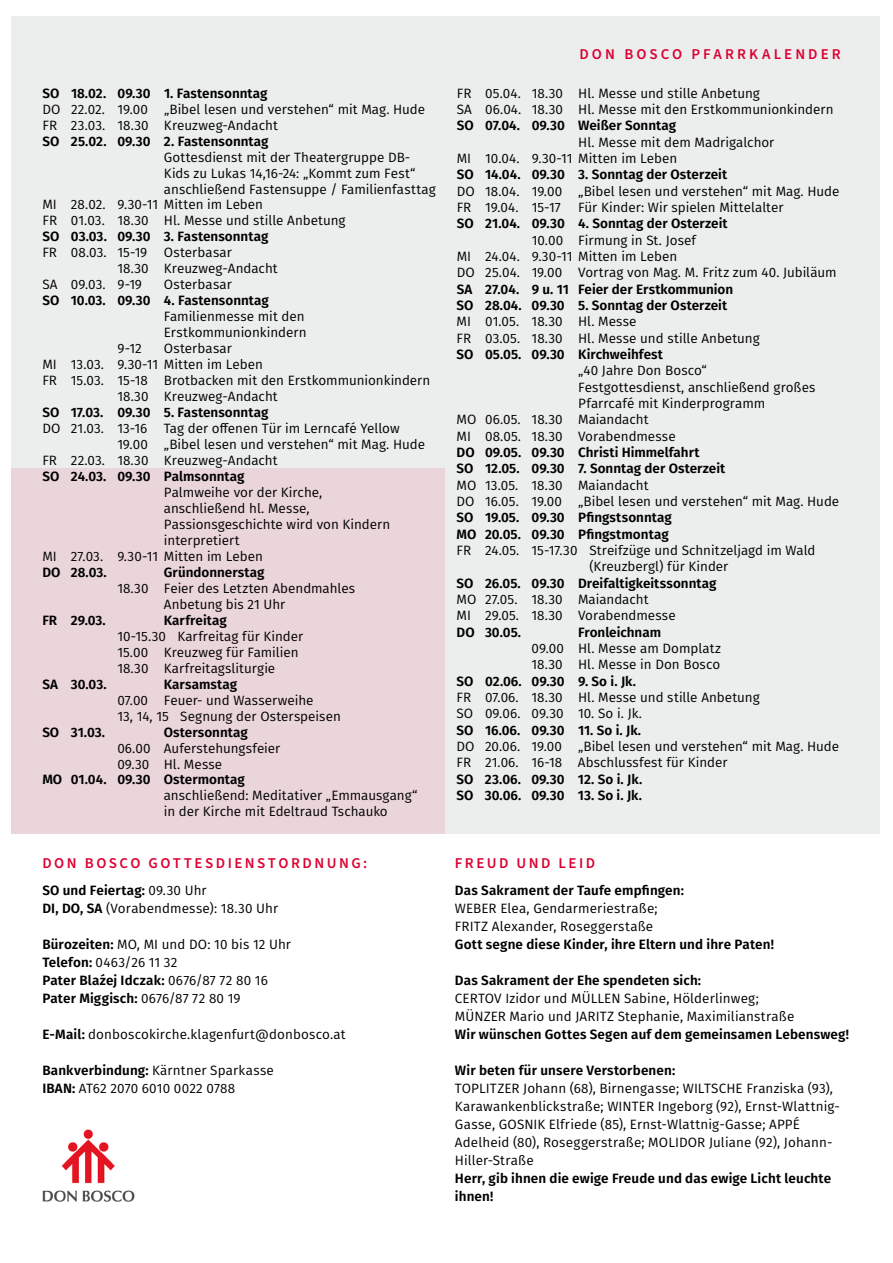
<style>
.page{position:relative;width:893px;height:1263px;background:#fff}
.page>*{position:absolute;margin:0;border:0;box-sizing:border-box;transform-origin:0 0}
.t1{font:600 15px "Source Sans 3";letter-spacing:.17em;color:#db0031}
.t2{font:600 15px "Source Sans 3";letter-spacing:.205em;color:#db0031}
.t3{font:13.5px/16.4px "Fira Sans";letter-spacing:.005em;color:#000}
.t4{font:600 13.5px/16.4px "Fira Sans";letter-spacing:.005em;color:#000}
.s1{font-weight:600}
</style>
<div class="page">
<div style="left:11px;top:16px;width:869px;height:817px;background:#eceded"></div>
<div style="left:11px;top:468px;width:434px;height:365px;background:#ead5da"></div>
<img style="left:42px;top:1129px;width:93px;height:73px">
<p class="t4" style="left:43px;top:84px;width:227px">SO 18.02. 09.30 1. Fastensonntag</p>
<p class="t3" style="left:42px;top:101px;width:384px;line-height:15.9px">DO 22.02. 19.00 „Bibel lesen und verstehen“ mit Mag. Hude<br>FR 23.03. 18.30 Kreuzweg-Andacht</p>
<p class="t4" style="left:42px;top:132px;width:228px">SO 25.02. 09.30 2. Fastensonntag</p>
<p class="t3" style="left:164px;top:148px;width:248px">Gottesdienst mit der Theatergruppe DB-</p>
<p class="t3" style="left:164px;top:164px;width:253px">Kids zu Lukas 14,16-24: „Kommt zum Fest“</p>
<p class="t3" style="left:164px;top:180px;width:273px">anschließend Fastensuppe / Familienfasttag</p>
<p class="t3" style="left:42px;top:196px;width:222px">MI 28.02. 9.30-11 Mitten im Leben</p>
<p class="t3" style="left:42px;top:212px;width:305px">FR 01.03. 18.30 Hl. Messe und stille Anbetung</p>
<p class="t4" style="left:42px;top:228px;width:227px">SO 03.03. 09.30 3. Fastensonntag</p>
<p class="t3" style="left:42px;top:244px;width:191px">FR 08.03. 15-19 Osterbasar</p>
<p class="t3" style="left:117px;top:260px;width:162px">18.30 Kreuzweg-Andacht</p>
<p class="t3" style="left:42px;top:276px;width:101px">SA 09.03. 9-19</p>
<p class="t3" style="left:164px;top:276px;width:69px">Osterbasar</p>
<p class="t4" style="left:42px;top:292px;width:228px">SO 10.03. 09.30 4. Fastensonntag</p>
<p class="t3" style="left:164px;top:308px;width:144px;line-height:15.9px">Familienmesse mit den<br>Erstkommunionkindern</p>
<p class="t3" style="left:117px;top:340px;width:26px">9-12</p>
<p class="t3" style="left:164px;top:340px;width:69px">Osterbasar</p>
<p class="t3" style="left:42px;top:356px;width:222px">MI 13.03. 9.30-11 Mitten im Leben</p>
<p class="t3" style="left:42px;top:372px;width:389px">FR 15.03. 15-18 Brotbacken mit den Erstkommunionkindern</p>
<p class="t3" style="left:117px;top:388px;width:162px">18.30 Kreuzweg-Andacht</p>
<p class="t4" style="left:42px;top:403px;width:228px">SO 17.03. 09.30 5. Fastensonntag</p>
<p class="t3" style="left:42px;top:420px;width:359px">DO 21.03. 13-16 Tag der offenen Tür im Lerncafé Yellow</p>
<p class="t3" style="left:117px;top:436px;width:309px">19.00 „Bibel lesen und verstehen“ mit Mag. Hude</p>
<p class="t3" style="left:42px;top:452px;width:237px">FR 22.03. 18.30 Kreuzweg-Andacht</p>
<p class="t4" style="left:42px;top:467px;width:204px">SO 24.03. 09.30 Palmsonntag</p>
<p class="t3" style="left:164px;top:484px;width:160px">Palmweihe vor der Kirche,</p>
<p class="t3" style="left:164px;top:500px;width:147px">anschließend hl. Messe,</p>
<p class="t3" style="left:164px;top:516px;width:228px">Passionsgeschichte wird von Kindern</p>
<p class="t3" style="left:164px;top:532px;width:77px">interpretiert</p>
<p class="t3" style="left:42px;top:548px;width:222px">MI 27.03. 9.30-11 Mitten im Leben</p>
<p class="t4" style="left:42px;top:563px;width:66px">DO 28.03.</p>
<p class="t4" style="left:164px;top:563px;width:102px">Gründonnerstag</p>
<p class="t3" style="left:164px;top:580px;width:193px;line-height:15.9px;text-indent:-46px">18.30 Feier des Letzten Abendmahles<br>Anbetung bis 21 Uhr</p>
<p class="t4" style="left:42px;top:611px;width:65px">FR 29.03.</p>
<p class="t4" style="left:164px;top:611px;width:65px">Karfreitag</p>
<p class="t3" style="left:117px;top:628px;width:187px;line-height:15.9px">10-15.30 Karfreitag für Kinder<br>15.00 Kreuzweg für Familien<br>18.30 Karfreitagsliturgie</p>
<p class="t4" style="left:42px;top:675px;width:66px">SA 30.03.</p>
<p class="t4" style="left:164px;top:675px;width:75px">Karsamstag</p>
<p class="t3" style="left:117px;top:692px;width:225px;line-height:15.9px">07.00 Feuer- und Wasserweihe<br>13, 14, 15 Segnung der Osterspeisen</p>
<p class="t4" style="left:42px;top:723px;width:64px">SO 31.03.</p>
<p class="t4" style="left:164px;top:723px;width:86px">Ostersonntag</p>
<p class="t3" style="left:117px;top:739px;width:164px;line-height:15.9px">06.00 Auferstehungsfeier<br>09.30 Hl. Messe</p>
<p class="t4" style="left:42px;top:771px;width:204px">MO 01.04. 09.30 Ostermontag</p>
<p class="t3" style="left:164px;top:787px;width:255px;line-height:15.9px">anschließend: Meditativer „Emmausgang“ in der Kirche mit Edeltraud Tschauko</p>
<p class="t1" style="left:42px;top:854px;width:326px">DON BOSCO GOTTESDIENSTORDNUNG:</p>
<p class="t3" style="left:42px;top:881px;width:237px;line-height:18px"><span class="s1">SO und Feiertag:</span> 09.30 Uhr<br><span class="s1">DI, DO, SA</span> (Vorabendmesse): 18.30 Uhr</p>
<p class="t3" style="left:42px;top:935px;width:250px;line-height:18px"><span class="s1">Bürozeiten:</span> MO, MI und DO: 10 bis 12 Uhr<br><span class="s1">Telefon:</span> 0463/26 11 32<br><span class="s1">Pater Blaźej Idczak:</span> 0676/87 72 80 16<br><span class="s1">Pater Miggisch:</span> 0676/87 72 80 19</p>
<p class="t3" style="left:42px;top:1026px;width:305px"><span class="s1">E-Mail:</span> donboscokirche.klagenfurt@donbosco.at</p>
<p class="t3" style="left:42px;top:1061px;width:233px;line-height:18px"><span class="s1">Bankverbindung:</span> Kärntner Sparkasse<br><span class="s1">IBAN:</span> AT62 2070 6010 0022 0788</p>
<p class="t2" style="left:579px;top:45px;width:263px">DON BOSCO PFARRKALENDER</p>
<p class="t3" style="left:457px;top:84px;width:378px">FR 05.04. 18.30 Hl. Messe und stille Anbetung<br>SA 06.04. 18.30 Hl. Messe mit den Erstkommunionkindern</p>
<p class="t4" style="left:457px;top:117px;width:221px">SO 07.04. 09.30 Weißer Sonntag</p>
<p class="t3" style="left:457px;top:133px;width:319px;text-indent:122px">Hl. Messe mit dem Madrigalchor<br>MI 10.04. 9.30-11 Mitten im Leben</p>
<p class="t4" style="left:457px;top:166px;width:272px">SO 14.04. 09.30 3. Sonntag der Osterzeit</p>
<p class="t3" style="left:457px;top:182px;width:384px">DO 18.04. 19.00 „Bibel lesen und verstehen“ mit Mag. Hude<br>FR 19.04. 15-17</p>
<p class="t3" style="left:578px;top:199px;width:207px">Für Kinder: Wir spielen Mittelalter</p>
<p class="t4" style="left:457px;top:215px;width:272px">SO 21.04. 09.30 4. Sonntag der Osterzeit</p>
<p class="t3" style="left:457px;top:231px;width:381px;text-indent:75px">10.00 Firmung in St. Josef<br>MI 24.04. 9.30-11 Mitten im Leben<br>DO 25.04. 19.00 Vortrag von Mag. M. Fritz zum 40. Jubiläum</p>
<p class="t4" style="left:457px;top:280px;width:278px">SA 27.04. 9 u. 11 Feier der Erstkommunion<br>SO 28.04. 09.30 5. Sonntag der Osterzeit</p>
<p class="t3" style="left:457px;top:313px;width:305px">MI 01.05. 18.30 Hl. Messe<br>FR 03.05. 18.30 Hl. Messe und stille Anbetung</p>
<p class="t4" style="left:457px;top:345px;width:208px">SO 05.05. 09.30 Kirchweihfest</p>
<p class="t3" style="left:578px;top:362px;width:130px">„40 Jahre Don Bosco“</p>
<p class="t3" style="left:578px;top:378px;width:239px">Festgottesdienst, anschließend großes</p>
<p class="t3" style="left:578px;top:395px;width:189px">Pfarrcafé mit Kinderprogramm</p>
<p class="t3" style="left:457px;top:411px;width:194px">MO 06.05. 18.30 Maiandacht</p>
<p class="t3" style="left:457px;top:427px;width:221px">MI 08.05. 18.30 Vorabendmesse</p>
<p class="t4" style="left:457px;top:443px;width:270px">DO 09.05. 09.30 Christi Himmelfahrt<br>SO 12.05. 09.30 7. Sonntag der Osterzeit</p>
<p class="t3" style="left:457px;top:476px;width:384px">MO 13.05. 18.30 Maiandacht<br>DO 16.05. 19.00 „Bibel lesen und verstehen“ mit Mag. Hude</p>
<p class="t4" style="left:457px;top:509px;width:217px">SO 19.05. 09.30 Pfingstsonntag<br>MO 20.05. 09.30 Pfingstmontag</p>
<p class="t3" style="left:590px;top:542px;width:227px;text-indent:-133px">FR 24.05. 15-17.30 Streifzüge und Schnitzeljagd im Wald (Kreuzbergl) für Kinder</p>
<p class="t4" style="left:457px;top:574px;width:261px">SO 26.05. 09.30 Dreifaltigkeitssonntag</p>
<p class="t3" style="left:457px;top:591px;width:221px">MO 27.05. 18.30 Maiandacht<br>MI 29.05. 18.30 Vorabendmesse</p>
<p class="t4" style="left:457px;top:623px;width:66px">DO 30.05.</p>
<p class="t4" style="left:578px;top:623px;width:85px">Fronleichnam</p>
<p class="t3" style="left:532px;top:640px;width:191px">09.00 Hl. Messe am Domplatz<br>18.30 Hl. Messe in Don Bosco</p>
<p class="t4" style="left:457px;top:672px;width:181px">SO 02.06. 09.30 9. So i. Jk.</p>
<p class="t3" style="left:456px;top:689px;width:305px">FR 07.06. 18.30 Hl. Messe und stille Anbetung<br>SO 09.06. 09.30 10. So i. Jk.</p>
<p class="t4" style="left:456px;top:721px;width:186px">SO 16.06. 09.30 11. So i. Jk.</p>
<p class="t3" style="left:456px;top:738px;width:384px">DO 20.06. 19.00 „Bibel lesen und verstehen“ mit Mag. Hude<br>FR 21.06. 16-18 Abschlussfest für Kinder</p>
<p class="t4" style="left:456px;top:770px;width:187px">SO 23.06. 09.30 12. So i. Jk.<br>SO 30.06. 09.30 13. So i. Jk.</p>
<p class="t1" style="left:455px;top:854px;width:142px">FREUD UND LEID</p>
<p class="t4" style="left:455px;top:882px;width:231px">Das Sakrament der Taufe empfingen:</p>
<p class="t3" style="left:455px;top:899px;width:204px;line-height:18px">WEBER Elea, Gendarmeriestraße;<br>FRITZ Alexander, Roseggerstaße</p>
<p class="t4" style="left:455px;top:935px;width:321px">Gott segne diese Kinder, ihre Eltern und ihre Paten!</p>
<p class="t4" style="left:455px;top:972px;width:248px">Das Sakrament der Ehe spendeten sich:</p>
<p class="t3" style="left:455px;top:989px;width:341px;line-height:18px">CERTOV Izidor und MÜLLEN Sabine, Hölderlinweg;<br>MÜNZER Mario und JARITZ Stephanie, Maximilianstraße</p>
<p class="t4" style="left:455px;top:1025px;width:396px">Wir wünschen Gottes Segen auf dem gemeinsamen Lebensweg!</p>
<p class="t4" style="left:455px;top:1061px;width:222px">Wir beten für unsere Verstorbenen:</p>
<p class="t3" style="left:455px;top:1079px;width:387px;line-height:18px">TOPLITZER Johann (68), Birnengasse; WILTSCHE Franziska (93), Karawankenblickstraße; WINTER Ingeborg (92), Ernst-Wlattnig-Gasse, GOSNIK Elfriede (85), Ernst-Wlattnig-Gasse; APPÉ Adelheid (80), Roseggerstraße; MOLIDOR Juliane (92), Johann-Hiller-Straße</p>
<p class="t4" style="left:455px;top:1169px;width:378px;line-height:18px">Herr, gib ihnen die ewige Freude und das ewige Licht leuchte ihnen!</p>
</div>
